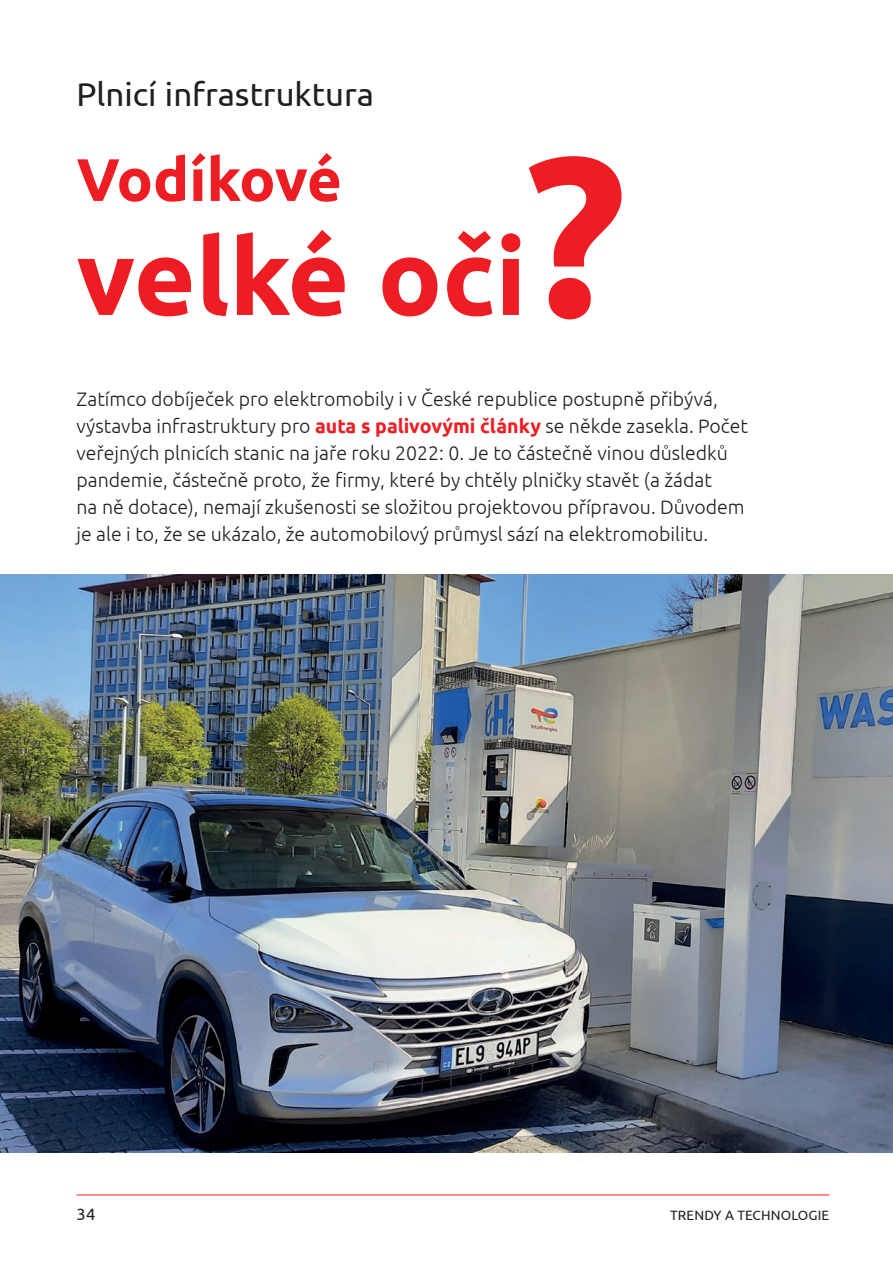
<style>
.page{position:relative;width:893px;height:1263px;background:#fff}
.page>*{position:absolute;margin:0;border:0;box-sizing:border-box;transform-origin:0 0}
.t1{font:700 226.2px "Ubuntu";color:#ee1d23}
.t2{font:700 106.5px "Ubuntu";color:#ee1d23}
.t3{font:700 60px "Ubuntu";letter-spacing:-.015em;color:#ee1d23}
.t4{font:33px "Ubuntu";color:#231f20}
.t5{font:300 19.5px/27px "Ubuntu";color:#231f20}
.t6{font:16.5px "Ubuntu";color:#231f20}
.t7{font:13.5px "Ubuntu";letter-spacing:.01em;color:#231f20}
.s1{font-weight:700;color:#ee1d23}
</style>
<div class="page">
<hr style="left:77px;top:1194px;width:752px;height:1px;background:#ee1d23">
<img style="left:0;top:574px;width:893px;height:578px">
<h3 class="t4" style="left:77px;top:75px;width:299px">Plnicí infrastruktura</h3>
<h3 class="t3" style="left:77px;top:143px;width:267px">Vodíkové</h3>
<h2 class="t2" style="left:77px;top:212px;width:451px">velké oči</h2>
<h1 class="t1" style="left:524px;top:99px;width:104px">?</h1>
<p class="t5" style="left:77px;top:385px;width:673px">Zatímco dobíječek pro elektromobily i v České republice postupně přibývá, výstavba infrastruktury pro <span class="s1">auta s palivovými články</span> se někde zasekla. Počet veřejných plnicích stanic na jaře roku 2022: 0. Je to částečně vinou důsledků pandemie, částečně proto, že firmy, které by chtěly plničky stavět (a žádat<br>na ně dotace), nemají zkušenosti se složitou projektovou přípravou. Důvodem je ale i to, že se ukázalo, že automobilový průmysl sází na elektromobilitu.</p>
<p class="t6" style="left:77px;top:1204px;width:20px">34</p>
<p class="t7" style="left:670px;top:1207px;width:161px">TRENDY A TECHNOLOGIE</p>
</div>
